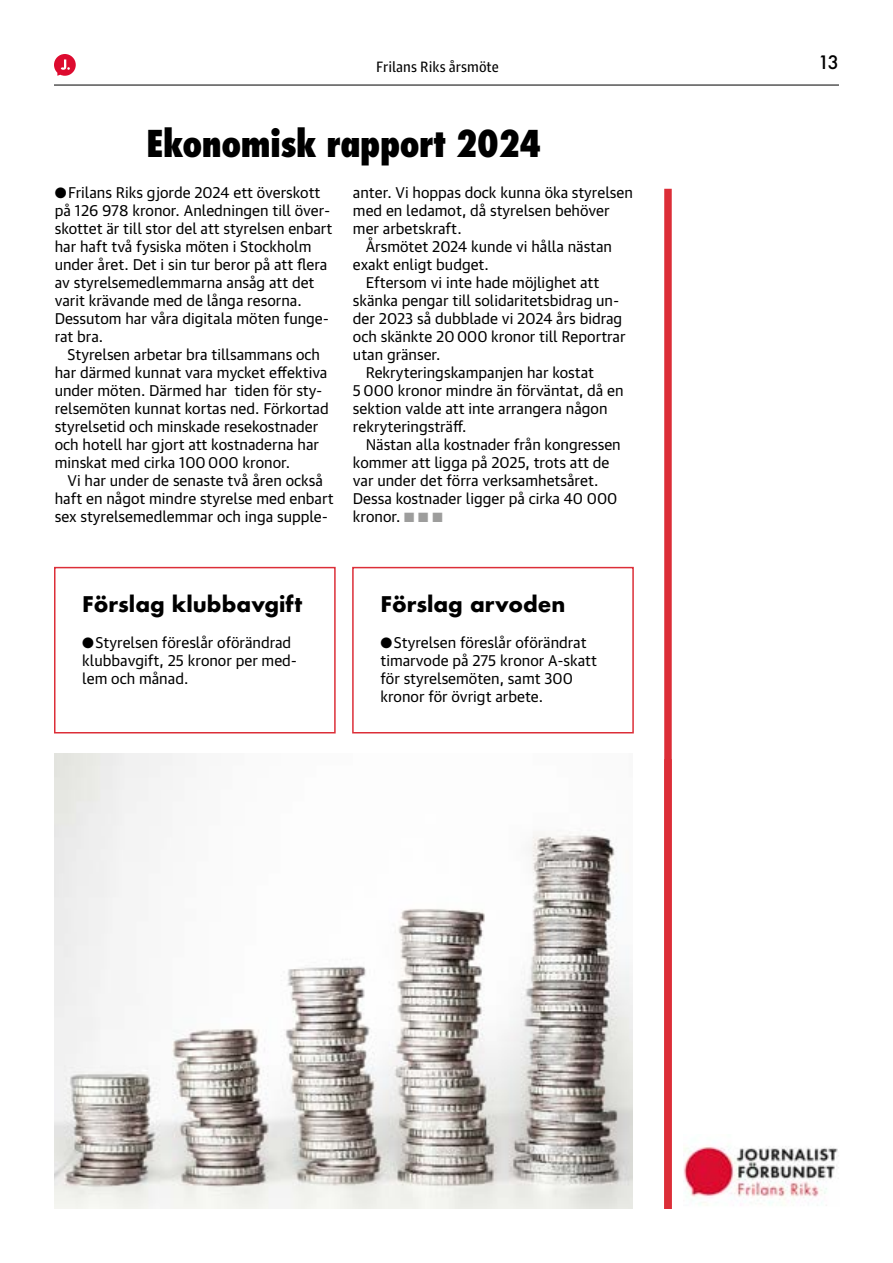
<style>
.page{position:relative;width:893px;height:1263px;background:#fff}
.page>*{position:absolute;margin:0;border:0;box-sizing:border-box;transform-origin:0 0}
.t1{font:800 condensed 36px "Futura";letter-spacing:-.01em;color:#000}
.t2{font:700 21px "Futura";color:#000}
.t3{font:500 18px "Futura";color:#000}
.t4{font:15px/18px "Guardian Text Sans";color:#000}
.t5{font:15px "Guardian Agate Sans 2";color:#000}
.s1{color:#9d9d9c}
</style>
<div class="page">
<svg style="left:54px;top:54px;width:22px;height:22px"></svg>
<hr style="left:54px;top:85px;width:785px;height:1px;background:#000">
<div style="left:664px;top:189px;width:8px;height:1020px;background:#dc2e38"></div>
<div style="left:54px;top:567px;width:282px;height:166px;border:2px solid #dc2e38"></div>
<div style="left:352px;top:567px;width:282px;height:166px;border:2px solid #dc2e38"></div>
<img style="left:54px;top:754px;width:578px;height:455px">
<img style="left:683px;top:1146px;width:156px;height:60px">
<p class="t5" style="left:376px;top:56px;width:124px">Frilans Riks årsmöte</p>
<p class="t3" style="left:818px;top:50px;width:22px">13</p>
<h1 class="t1" style="left:147px;top:119px;width:396px">Ekonomisk rapport 2024</h1>
<p class="t4" style="left:55px;top:182px;width:279px">●Frilans Riks gjorde 2024 ett överskott på 126 978 kronor. Anledningen till över&shy;skottet är till stor del att styrelsen enbart har haft två fysiska möten i Stockholm under året. Det i sin tur beror på att flera av styrelsemedlemmarna ansåg att det varit krävande med de långa resorna.<br>Dessutom har våra digitala möten funge&shy;rat bra.</p>
<p class="t4" style="left:55px;top:344px;width:276px;text-indent:13px">Styrelsen arbetar bra tillsammans och har därmed kunnat vara mycket effektiva under möten. Därmed har tiden för sty&shy;relsemöten kunnat kortas ned. Förkortad styrelsetid och minskade resekostnader och hotell har gjort att kostnaderna har minskat med cirka 100 000 kronor.</p>
<p class="t4" style="left:55px;top:470px;width:280px;text-align:center">Vi har under de senaste två åren också haft en något mindre styrelse med enbart sex styrelsemedlemmar och inga supple-</p>
<p class="t4" style="left:353px;top:182px;width:282px">anter. Vi hoppas dock kunna öka styrelsen med en ledamot, då styrelsen behöver mer arbetskraft.</p>
<p class="t4" style="left:353px;top:236px;width:261px;text-indent:13px">Årsmötet 2024 kunde vi hålla nästan exakt enligt budget.</p>
<p class="t4" style="left:366px;top:272px;width:235px">Eftersom vi inte hade möjlighet att</p>
<p class="t4" style="left:353px;top:290px;width:268px">skänka pengar till solidaritetsbidrag un-</p>
<p class="t4" style="left:353px;top:308px;width:271px">der 2023 så dubblade vi 2024 års bidrag</p>
<p class="t4" style="left:353px;top:326px;width:274px">och skänkte 20 000 kronor till Reportrar</p>
<p class="t4" style="left:353px;top:344px;width:89px">utan gränser.</p>
<p class="t4" style="left:366px;top:362px;width:230px">Rekryteringskampanjen har kostat</p>
<p class="t4" style="left:353px;top:380px;width:272px">5 000 kronor mindre än förväntat, då en</p>
<p class="t4" style="left:353px;top:398px;width:256px">sektion valde att inte arrangera någon</p>
<p class="t4" style="left:353px;top:416px;width:115px">rekryteringsträff.</p>
<p class="t4" style="left:366px;top:434px;width:257px">Nästan alla kostnader från kongressen</p>
<p class="t4" style="left:353px;top:452px;width:258px">kommer att ligga på 2025, trots att de</p>
<p class="t4" style="left:353px;top:470px;width:247px">var under det förra verksamhetsåret.</p>
<p class="t4" style="left:353px;top:488px;width:266px">Dessa kostnader ligger på cirka 40 000</p>
<p class="t4" style="left:353px;top:506px;width:91px">kronor. <span class="s1">■</span> <span class="s1">■</span> <span class="s1">■</span></p>
<h2 class="t2" style="left:82px;top:589px;width:221px">Förslag klubbavgift</h2>
<p class="t4" style="left:82px;top:632px;width:216px">●Styrelsen föreslår oförändrad klubbavgift, 25 kronor per med&shy;lem och månad.</p>
<h2 class="t2" style="left:380px;top:589px;width:186px">Förslag arvoden</h2>
<p class="t4" style="left:380px;top:632px;width:218px">●Styrelsen föreslår oförändrat timarvode på 275 kronor A-skatt för styrelsemöten, samt 300 kronor för övrigt arbete.</p>
</div>
